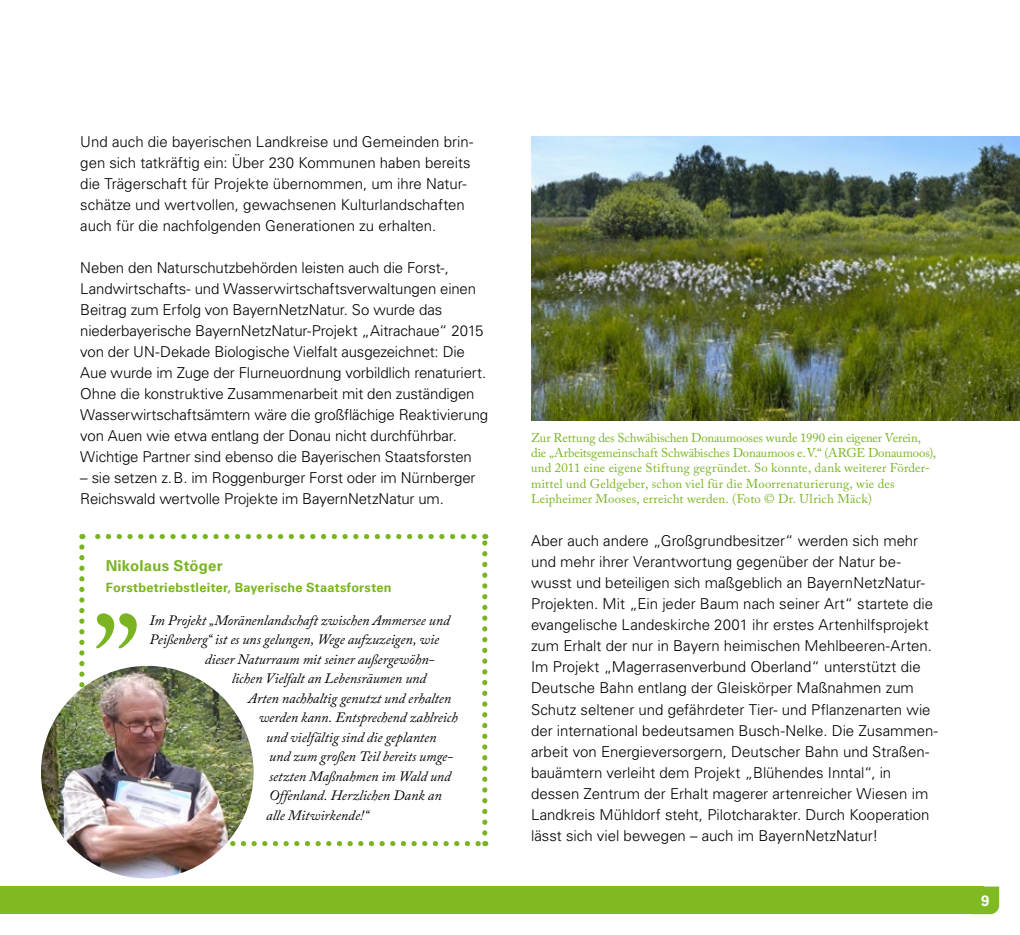
<style>
.page{position:relative;width:1020px;height:935px;background:#fff}
.page>*{position:absolute;margin:0;border:0;box-sizing:border-box;transform-origin:0 0}
.t1{font:300 15px/21px "Univers LT Std";letter-spacing:-.005em;color:#000}
.t2{font:700 15px "Univers LT Std";letter-spacing:.01em;color:#7ab422}
.t3{font:700 15px "Univers LT Std";color:#fff}
.t4{font:italic 14.25px "Adobe Caslon Pro";letter-spacing:-.005em;color:#000}
.t5{font:12.75px/15.3px "Adobe Caslon Pro";letter-spacing:.005em;color:#7ab422}
.t6{font:700 12.75px "Univers LT Std";letter-spacing:.025em;color:#7ab422}
</style>
<div class="page">
<div style="left:0;top:886px;width:984px;height:28px;background:#7fba23"></div>
<svg style="left:984px;top:886px;width:15px;height:28px"></svg>
<img style="left:531px;top:137px;width:489px;height:283px">
<svg style="left:224px;top:841px;width:262px;height:5px"></svg>
<svg style="left:482px;top:534px;width:5px;height:299px"></svg>
<svg style="left:82px;top:534px;width:392px;height:5px"></svg>
<img style="left:41px;top:665px;width:213px;height:213px;border-radius:106px">
<img style="left:77px;top:547px;width:125px;height:301px">
<p class="t1" style="left:80px;top:131px;width:395px">Und auch die bayerischen Landkreise und Gemeinden brin&shy;gen sich tatkräftig ein: Über 230 Kommunen haben bereits die Trägerschaft für Projekte übernommen, um ihre Natur&shy;schätze und wertvollen, gewachsenen Kulturlandschaften auch für die nachfolgenden Generationen zu erhalten.</p>
<p class="t1" style="left:80px;top:257px;width:409px">Neben den Naturschutzbehörden leisten auch die Forst-, Landwirtschafts- und Wasserwirtschaftsverwaltungen einen Beitrag zum Erfolg von BayernNetzNatur. So wurde das niederbayerische BayernNetzNatur-Projekt „Aitrachaue“ 2015 von der UN-Dekade Biologische Vielfalt ausgezeichnet: Die Aue wurde im Zuge der Flurneuordnung vorbildlich renaturiert.<br>Ohne die konstruktive Zusammenarbeit mit den zuständigen Wasserwirtschaftsämtern wäre die großflächige Reaktivierung von Auen wie etwa entlang der Donau nicht durchführbar.<br>Wichtige Partner sind ebenso die Bayerischen Staatsforsten</p>
<p class="t1" style="left:80px;top:467px;width:397px">– sie setzen z. B. im Roggenburger Forst oder im Nürnberger<br>Reichswald wertvolle Projekte im BayernNetzNatur um.</p>
<p class="t2" style="left:106px;top:557px;width:118px">Nikolaus Stöger</p>
<p class="t6" style="left:106px;top:580px;width:288px">Forstbetriebstleiter, Bayerische Staatsforsten</p>
<p class="t4" style="left:150px;top:611px;width:302px">Im Projekt „Moränenlandschaft zwischen Ammersee und</p>
<p class="t4" style="left:150px;top:631px;width:291px">Peißenberg“ ist es uns gelungen, Wege aufzuzeigen, wie</p>
<p class="t4" style="left:205px;top:650px;width:231px">dieser Naturraum mit seiner außergewöhn-</p>
<p class="t4" style="left:232px;top:669px;width:196px">lichen Vielfalt an Lebensräumen und</p>
<p class="t4" style="left:248px;top:689px;width:204px">Arten nachhaltig genutzt und erhalten</p>
<p class="t4" style="left:259px;top:708px;width:200px">werden kann. Entsprechend zahlreich</p>
<p class="t4" style="left:266px;top:728px;width:172px">und vielfältig sind die geplanten</p>
<p class="t4" style="left:269px;top:747px;width:185px">und zum großen Teil bereits umge-</p>
<p class="t4" style="left:269px;top:767px;width:183px">setzten Maßnahmen im Wald und</p>
<p class="t4" style="left:269px;top:786px;width:174px">Offenland. Herzlichen Dank an</p>
<p class="t4" style="left:266px;top:806px;width:104px">alle Mitwirkende!“</p>
<p class="t5" style="left:531px;top:429px;width:407px">Zur Rettung des Schwäbischen Donaumooses wurde 1990 ein eigener Verein, die „Arbeitsgemeinschaft Schwäbisches Donaumoos e. V.“ (ARGE Donaumoos), und 2011 eine eigene Stiftung gegründet. So konnte, dank weiterer Förder&shy;mittel und Geldgeber, schon viel für die Moorrenaturierung, wie des Leipheimer Mooses, erreicht werden. (Foto © Dr. Ulrich Mäck)</p>
<p class="t1" style="left:531px;top:530px;width:409px">Aber auch andere „Großgrundbesitzer“ werden sich mehr und mehr ihrer Verantwortung gegenüber der Natur be&shy;wusst und beteiligen sich maßgeblich an BayernNetzNatur-Projekten. Mit „Ein jeder Baum nach seiner Art“ startete die evangelische Landeskirche 2001 ihr erstes Artenhilfsprojekt zum Erhalt der nur in Bayern heimischen Mehlbeeren-Arten.<br>Im Projekt „Magerrasenverbund Oberland“ unterstützt die Deutsche Bahn entlang der Gleiskörper Maßnahmen zum Schutz seltener und gefährdeter Tier- und Pflanzenarten wie der international bedeutsamen Busch-Nelke. Die Zusammen&shy;arbeit von Energieversorgern, Deutscher Bahn und Straßen&shy;bauämtern verleiht dem Projekt „Blühendes Inntal“, in dessen Zentrum der Erhalt magerer artenreicher Wiesen im Landkreis Mühldorf steht, Pilotcharakter. Durch Kooperation lässt sich viel bewegen – auch im BayernNetzNatur!</p>
<p class="t3" style="left:981px;top:891px;width:10px">9</p>
</div>
